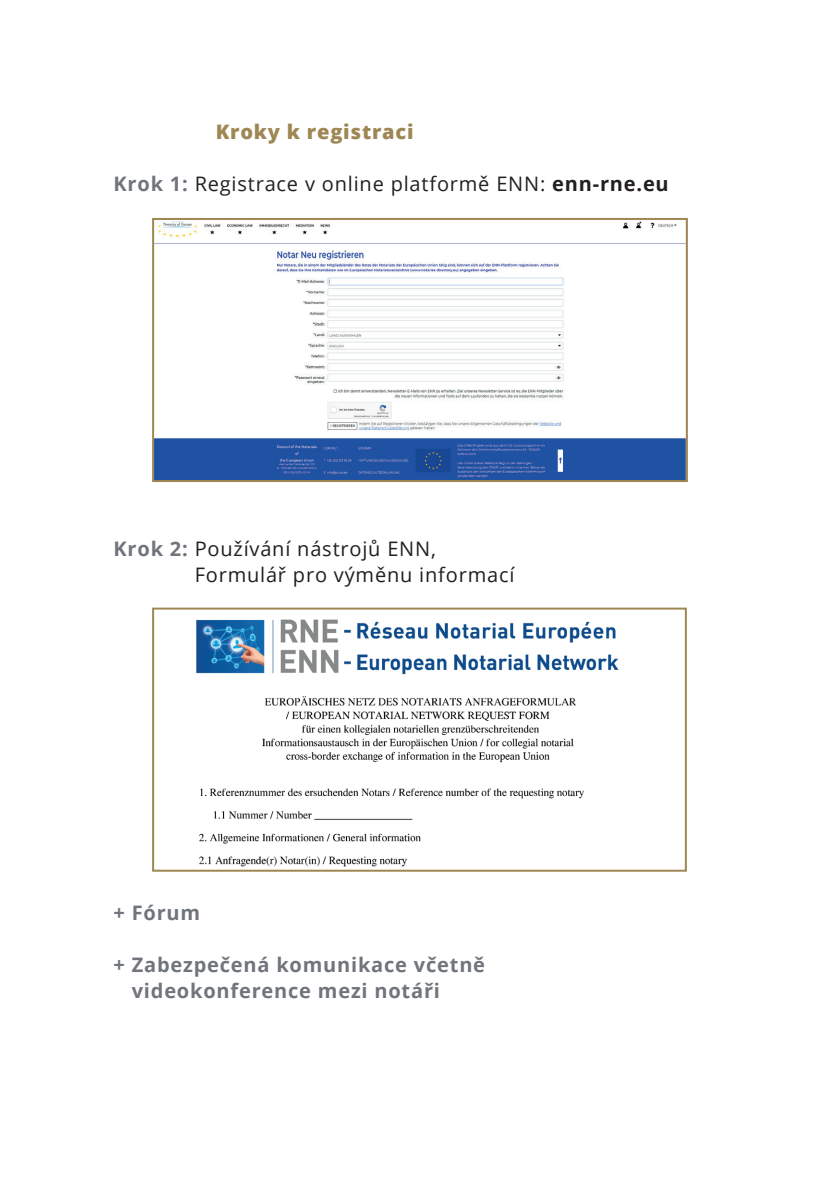
<style>
.page{position:relative;width:840px;height:1191px;background:#fff}
.page>*{position:absolute;margin:0;border:0;box-sizing:border-box;transform-origin:0 0}
.t1{font:20px/26px "Open Sans";letter-spacing:.04em;color:#231f20}
.t2{font:700 20px/26px "Open Sans";letter-spacing:.04em;color:#70757c}
.t3{font:800 20px "Open Sans";letter-spacing:.04em;color:#9f8754}
.s1{font-weight:700;color:#70757c}
.s2{font-weight:700}
</style>
<div class="page">
<svg style="left:152px;top:218px;width:536px;height:264px"></svg>
<svg style="left:152px;top:607px;width:535px;height:265px"></svg>
<p class="t3" style="left:215px;top:117px;width:199px">Kroky k registraci</p>
<p class="t1" style="left:113px;top:171px;width:556px"><span class="s1">Krok 1:</span> Registrace v online platformě ENN: <span class="s2">enn-rne.eu</span></p>
<p class="t1" style="left:194px;top:535px;width:321px;text-indent:-81px"><span class="s1">Krok 2:</span> Používání nástrojů ENN,<br>Formulář pro výměnu informací</p>
<p class="t2" style="left:113px;top:899px;width:88px">+ Fórum</p>
<p class="t2" style="left:132px;top:951px;width:354px;text-indent:-18px">+ Zabezpečená komunikace včetně videokonference mezi notáři</p>
</div>
